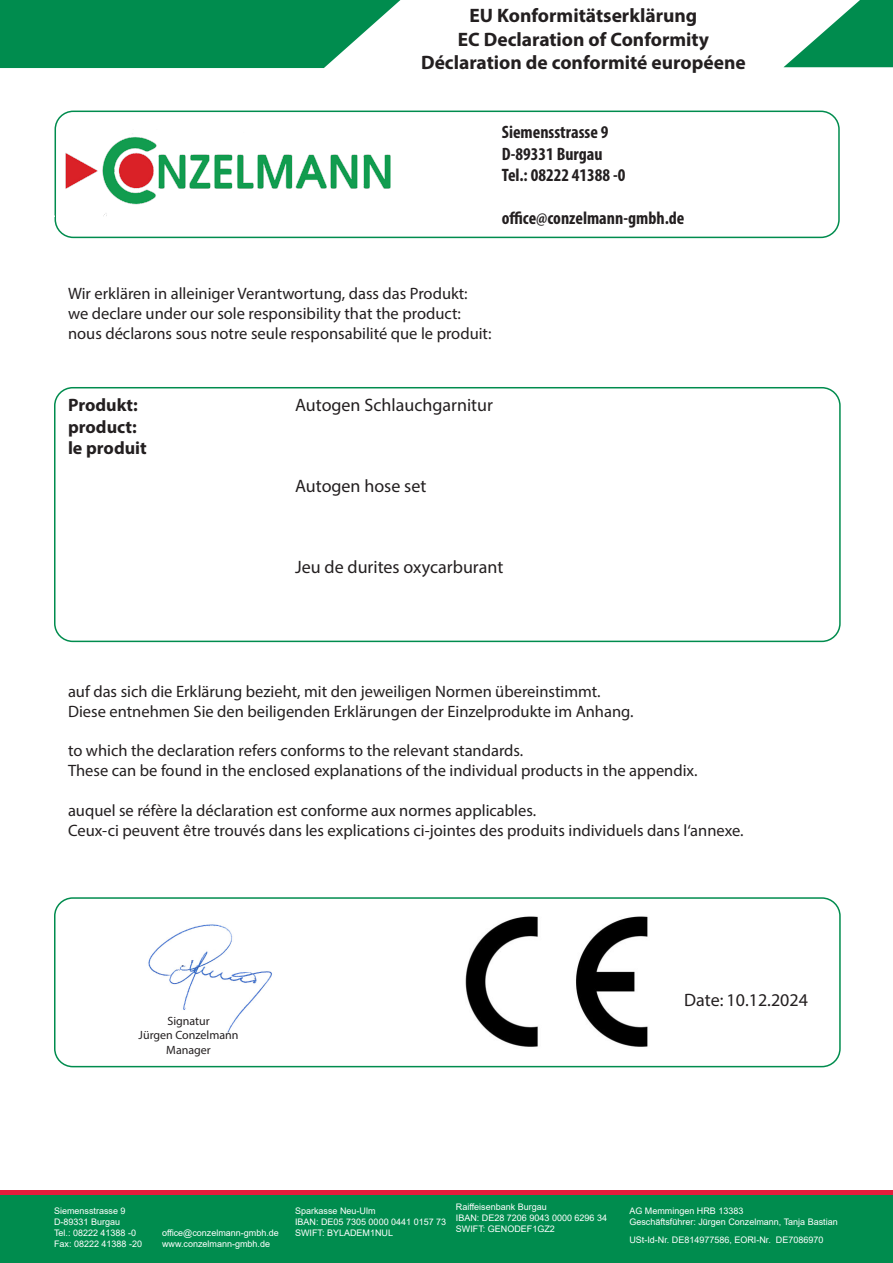
<style>
.page{position:relative;width:893px;height:1263px;background:#fff}
.page>*{position:absolute;margin:0;border:0;box-sizing:border-box;transform-origin:0 0}
.t1{font:700 19.5px "Myriad Pro";color:#231f20}
.t2{font:18px "Myriad Pro";color:#231f20}
.t3{font:700 condensed 18px "Myriad Pro";color:#231f20}
.t4{font:700 18px/21.6px "Myriad Pro";color:#231f20}
.t5{font:16.5px "Myriad Pro";color:#231f20}
.t6{font:12px "Myriad Pro";color:#231f20}
.t7{font:9px "Arial";color:#fff}
</style>
<div class="page">
<div style="left:54px;top:897px;width:787px;height:170px;border:2px solid #008c4e;border-radius:18px"></div>
<img style="left:148px;top:924px;width:124px;height:111px">
<img style="left:465px;top:916px;width:183px;height:131px">
<svg style="left:0;top:0;width:400px;height:68px;background:#17965e"></svg>
<svg style="left:784px;top:0;width:109px;height:67px"></svg>
<div style="left:0;top:1195px;width:893px;height:68px;background:#008c4e"></div>
<div style="left:0;top:1190px;width:893px;height:5px;background:#e41c3b"></div>
<div style="left:55px;top:111px;width:785px;height:127px;border:2px solid #008c4e;border-radius:18px"></div>
<img style="left:55px;top:130px;width:336px;height:86px">
<div style="left:54px;top:387px;width:787px;height:255px;border:2px solid #008c4e;border-radius:18px"></div>
<p class="t1" style="left:470px;top:3px;width:229px">EU Konformitätserklärung</p>
<p class="t1" style="left:458px;top:26px;width:253px">EC Declaration of Conformity</p>
<p class="t1" style="left:421px;top:50px;width:326px">Déclaration de conformité européene</p>
<p class="t3" style="left:502px;top:121px;width:108px">Siemensstrasse 9</p>
<p class="t3" style="left:502px;top:142px;width:102px">D-89331 Burgau</p>
<p class="t3" style="left:502px;top:164px;width:125px">Tel.: 08222 41388 -0</p>
<p class="t3" style="left:502px;top:207px;width:184px">office@conzelmann-gmbh.de</p>
<p class="t5" style="left:68px;top:283px;width:401px">Wir erklären in alleiniger Verantwortung, dass das Produkt:</p>
<p class="t5" style="left:68px;top:303px;width:394px">we declare under our sole responsibility that the product:</p>
<p class="t5" style="left:68px;top:323px;width:425px">nous déclarons sous notre seule responsabilité que le produit:</p>
<p class="t4" style="left:68px;top:394px;width:71px">Produkt: product:</p>
<p class="t4" style="left:68px;top:437px;width:80px">le produit</p>
<p class="t2" style="left:295px;top:394px;width:199px">Autogen Schlauchgarnitur</p>
<p class="t2" style="left:295px;top:475px;width:133px">Autogen hose set</p>
<p class="t2" style="left:295px;top:555px;width:210px">Jeu de durites oxycarburant</p>
<p class="t5" style="left:68px;top:681px;width:534px">auf das sich die Erklärung bezieht, mit den jeweiligen Normen übereinstimmt.</p>
<p class="t5" style="left:68px;top:701px;width:567px">Diese entnehmen Sie den beiligenden Erklärungen der Einzelprodukte im Anhang.</p>
<p class="t5" style="left:68px;top:741px;width:457px">to which the declaration refers conforms to the relevant standards.</p>
<p class="t5" style="left:68px;top:760px;width:631px">These can be found in the enclosed explanations of the individual products in the appendix.</p>
<p class="t5" style="left:68px;top:800px;width:470px">auquel se réfère la déclaration est conforme aux normes applicables.</p>
<p class="t5" style="left:68px;top:820px;width:677px">Ceux-ci peuvent être trouvés dans les explications ci-jointes des produits individuels dans l‘annexe.</p>
<p class="t6" style="left:167px;top:1013px;width:44px">Signatur</p>
<p class="t6" style="left:139px;top:1028px;width:101px">Jürgen Conzelmann</p>
<p class="t6" style="left:166px;top:1042px;width:46px">Manager</p>
<p class="t2" style="left:684px;top:989px;width:125px">Date: 10.12.2024</p>
<p class="t7" style="left:54px;top:1205px;width:73px">Siemensstrasse 9</p>
<p class="t7" style="left:54px;top:1216px;width:68px">D-89331 Burgau</p>
<p class="t7" style="left:54px;top:1226px;width:84px">Tel.: 08222 41388 -0</p>
<p class="t7" style="left:162px;top:1226px;width:118px">office@conzelmann-gmbh.de</p>
<p class="t7" style="left:54px;top:1237px;width:90px">Fax: 08222 41388 -20</p>
<p class="t7" style="left:162px;top:1237px;width:110px">www.conzelmann-gmbh.de</p>
<p class="t7" style="left:295px;top:1205px;width:82px">Sparkasse Neu-Ulm</p>
<p class="t7" style="left:295px;top:1216px;width:153px">IBAN: DE05 7305 0000 0441 0157 73</p>
<p class="t7" style="left:295px;top:1226px;width:100px">SWIFT: BYLADEM1NUL</p>
<p class="t7" style="left:456px;top:1201px;width:92px">Raiffeisenbank Burgau</p>
<p class="t7" style="left:456px;top:1211px;width:153px">IBAN: DE28 7206 9043 0000 6296 34</p>
<p class="t7" style="left:456px;top:1222px;width:101px">SWIFT: GENODEF1GZ2</p>
<p class="t7" style="left:629px;top:1205px;width:116px">AG Memmingen HRB 13383</p>
<p class="t7" style="left:629px;top:1216px;width:210px">Geschäftsführer: Jürgen Conzelmann, Tanja Bastian</p>
<p class="t7" style="left:629px;top:1234px;width:196px">USt-Id-Nr. DE814977586, EORI-Nr. DE7086970</p>
</div>
